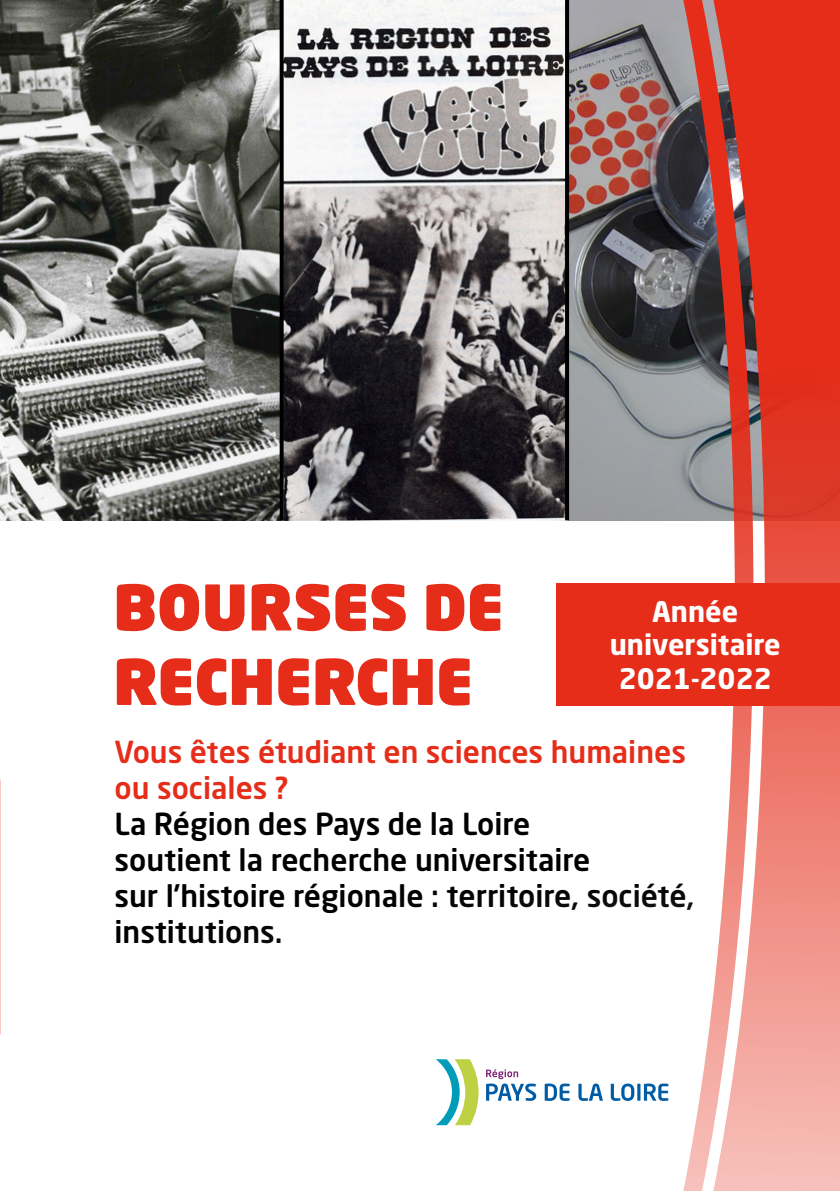
<style>
.page{position:relative;width:840px;height:1191px;background:#fff}
.page>*{position:absolute;margin:0;border:0;box-sizing:border-box;transform-origin:0 0}
.t1{font:900 62px/74.4px "Neo Sans Std";color:#e52d1a}
.t2{font:500 30px/36px "Neo Sans Std";color:#000}
.t3{font:500 30px/36px "Neo Sans Std";color:#e52d1a}
.t4{font:700 28px/33.6px "Neo Sans Std";color:#fff;text-align:center}
</style>
<div class="page">
<svg style="left:0;top:520px;width:1px;height:515px"></svg>
<img style="left:0;top:0;width:677px;height:520px">
<svg style="left:279px;top:0;width:4px;height:520px;fill:#000"></svg>
<svg style="left:564px;top:0;width:4px;height:520px;fill:#000"></svg>
<svg style="left:486px;top:1069px;width:50px;height:32px"></svg>
<svg style="left:544px;top:1083px;width:25px;height:18px"></svg>
<svg style="left:578px;top:1083px;width:24px;height:17px"></svg>
<svg style="left:610px;top:1083px;width:24px;height:18px"></svg>
<hr style="left:637px;top:1083px;width:3px;height:17px;background:#005ca5">
<svg style="left:643px;top:1083px;width:25px;height:17px"></svg>
<svg style="left:436px;top:1059px;width:42px;height:66px"></svg>
<svg style="left:677px;top:0;width:162px;height:1191px"></svg>
<div style="left:556px;top:583px;width:283px;height:123px;background:#e52d1a"></div>
<h1 class="t1" style="left:113px;top:568px;width:391px">BOURSES DE<br>RECHERCHE</h1>
<p class="t4" style="left:609px;top:593px;width:172px">Année universitaire<br>2021-2022</p>
<p class="t3" style="left:114px;top:733px;width:572px">Vous êtes étudiant en sciences humaines ou sociales ?</p>
<p class="t2" style="left:114px;top:805px;width:581px">La Région des Pays de la Loire<br>soutient la recherche universitaire<br>sur l’histoire régionale : territoire, société, institutions.</p>
</div>
